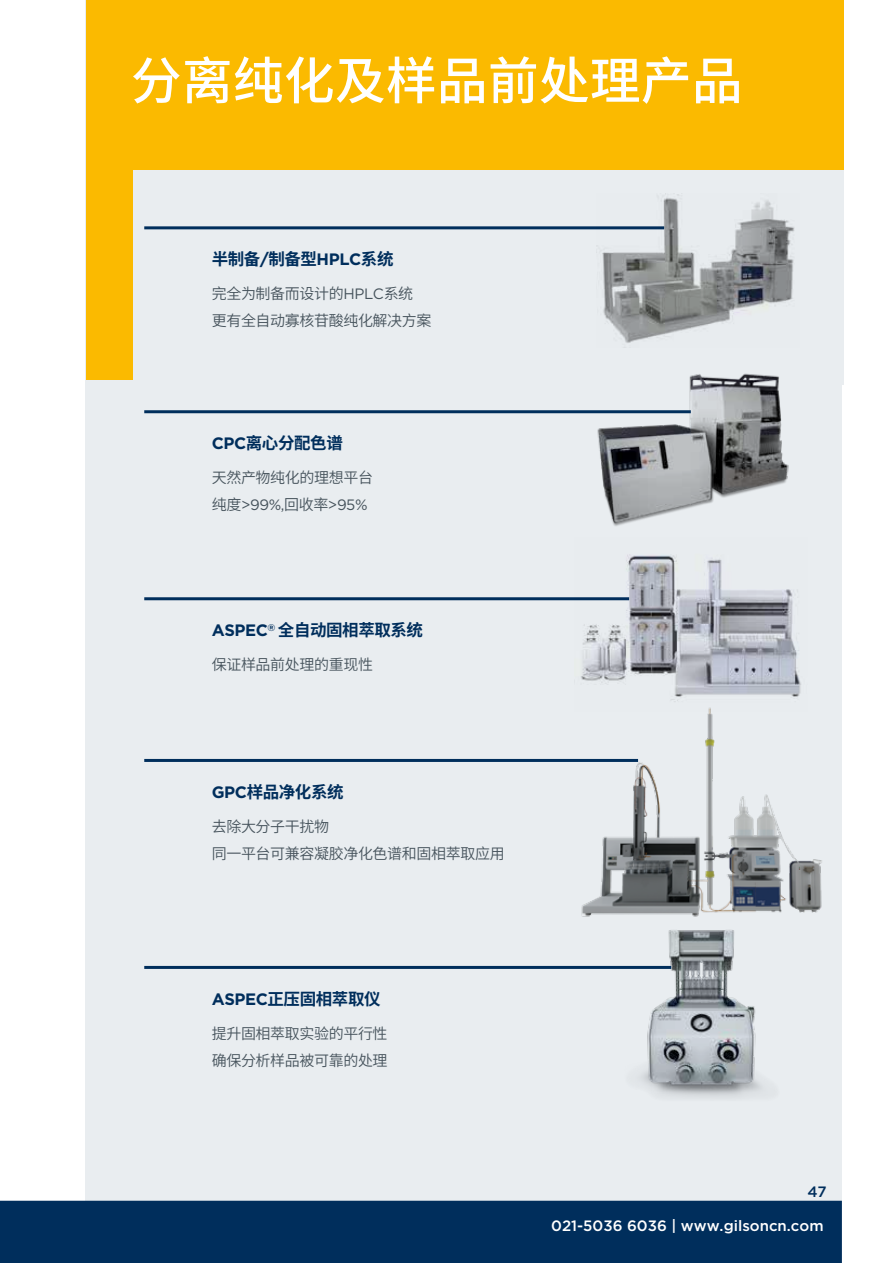
<style>
.page{position:relative;width:893px;height:1263px;background:#fff}
.page>*{position:absolute;margin:0;border:0;box-sizing:border-box;transform-origin:0 0}
.t1{font:500 51px "Source Han Sans CN";color:#fff}
.t2{font:700 16.5px "Source Han Sans CN";letter-spacing:-.025em;color:#002e5c}
.t3{font:15px/27px "Source Han Sans CN";letter-spacing:-.025em;color:#46535c}
.t4{font:500 15px "Gotham";color:#fff}
.t5{font:15px "Gotham";color:#46535c}
.t6{font:500 15px "Gotham";color:#002e5c}
.s1{font-family:"Gotham"}
.s2{font-family:"Source Han Sans CN"}
</style>
<div class="page">
<div style="left:85px;top:0;width:757px;height:1209px;background:#e9edf0"></div>
<div style="left:0;top:1201px;width:842px;height:62px;background:#002e5c"></div>
<div style="left:87px;top:0;width:757px;height:379px;background:#fbba00"></div>
<div style="left:133px;top:170px;width:711px;height:215px;background:#e9edf0"></div>
<hr style="left:144px;top:226px;width:520px;height:3px;background:#002e5c">
<img style="left:596px;top:194px;width:199px;height:149px">
<img style="left:588px;top:373px;width:201px;height:153px">
<hr style="left:144px;top:410px;width:547px;height:3px;background:#002e5c">
<img style="left:615px;top:948px;width:150px;height:150px">
<hr style="left:144px;top:966px;width:527px;height:3px;background:#002e5c">
<hr style="left:144px;top:597px;width:485px;height:3px;background:#002e5c">
<img style="left:574px;top:554px;width:225px;height:119px">
<hr style="left:144px;top:759px;width:494px;height:3px;background:#002e5c">
<img style="left:563px;top:673px;width:259px;height:275px">
<h1 class="t1" style="left:131px;top:52px;width:614px">分离纯化及样品前处理产品</h1>
<p class="t2" style="left:212px;top:250px;width:183px">半制备<span class="s1">/</span>制备型<span class="s1">HPLC</span>系统</p>
<p class="t3" style="left:212px;top:280px;width:221px">完全为制备而设计的<span class="s1">HPLC</span>系统更有全自动寡核苷酸纯化解决方案</p>
<p class="t2" style="left:212px;top:434px;width:133px"><span class="s1">CPC</span>离心分配色谱</p>
<p class="t3" style="left:212px;top:464px;width:163px">天然产物纯化的理想平台</p>
<p class="t5" style="left:212px;top:495px;width:157px"><span class="s2">纯度</span>&gt;99%,<span class="s2">回收率</span>&gt;95%</p>
<p class="t2" style="left:212px;top:621px;width:213px"><span class="s1">ASPEC</span><sup>®</sup> 全自动固相萃取系统</p>
<p class="t3" style="left:212px;top:651px;width:163px">保证样品前处理的重现性</p>
<p class="t2" style="left:212px;top:783px;width:133px"><span class="s1">GPC</span>样品净化系统</p>
<p class="t3" style="left:212px;top:813px;width:294px">去除大分子干扰物<br>同一平台可兼容凝胶净化色谱和固相萃取应用</p>
<p class="t2" style="left:212px;top:990px;width:170px"><span class="s1">ASPEC</span>正压固相萃取仪</p>
<p class="t3" style="left:212px;top:1020px;width:177px">提升固相萃取实验的平行性确保分析样品被可靠的处理</p>
<p class="t6" style="left:807px;top:1182px;width:21px">47</p>
<p class="t4" style="left:551px;top:1215px;width:274px">021-5036 6036 | www.gilsoncn.com</p>
</div>
